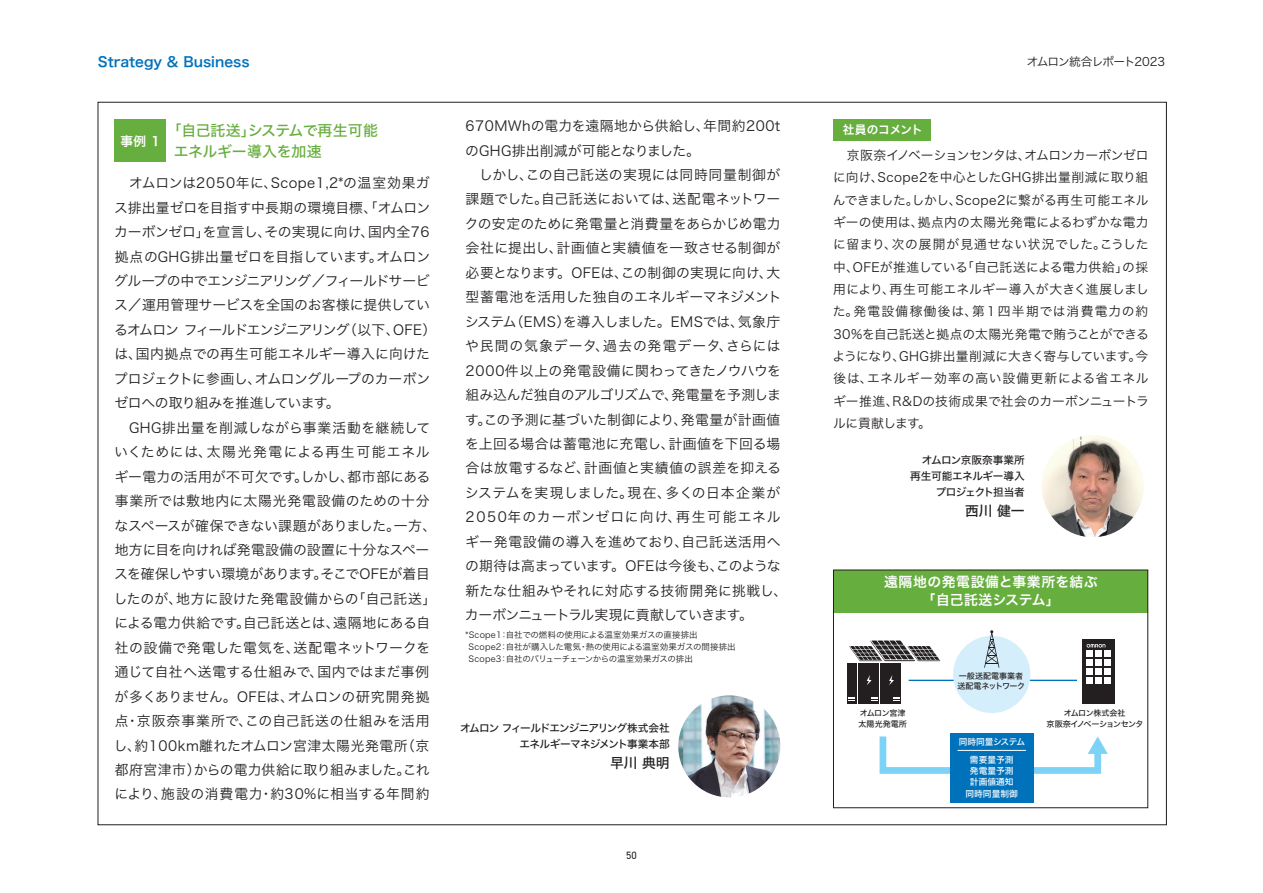
<style>
.page{position:relative;width:1263px;height:893px;background:#fff}
.page>*{position:absolute;margin:0;border:0;box-sizing:border-box;transform-origin:0 0}
.t1{font:14.85px/21.3px "Hiragino Sans W5";letter-spacing:-.01em;color:#66ae3d}
.t2{font:13.8px/24.5px "Hiragino Sans W3";letter-spacing:.01em;color:#231f20}
.t3{font:13.8px/18.1px "Hiragino Sans W6";letter-spacing:.03em;color:#fff;text-align:center}
.t4{font:13.8px "Hiragino Sans W6";color:#0072bc}
.t5{font:13.8px "Hiragino Sans W5";letter-spacing:-.005em;color:#231f20}
.t6{font:12.75px/22.4px "Hiragino Sans W3";letter-spacing:.015em;color:#231f20;text-align:justify}
.t7{font:12.75px "Hiragino Sans W6";color:#fff}
.t8{font:11.7px "Hiragino Sans W3";letter-spacing:-.075em;color:#231f20}
.t9{font:11.7px "Hiragino Sans W6";letter-spacing:-.02em;color:#fff}
.t10{font:10.65px/15.9px "Hiragino Sans W5";letter-spacing:-.08em;color:#231f20;text-align:right}
.t11{font:10.65px/15.9px "Hiragino Sans W5";letter-spacing:-.03em;color:#231f20;text-align:right}
.t12{font:10.65px "DIN2014";color:#231f20}
.t13{font:8.7px/11.4px "Hiragino Sans W5";color:#fff;text-align:center}
.t14{font:8.55px/11.7px "Hiragino Sans W3";letter-spacing:-.01em;color:#231f20}
.t15{font:8.1px/10.8px "Hiragino Sans W5";color:#231f20}
.t16{font:8.1px/10.8px "Hiragino Sans W5";letter-spacing:-.065em;color:#231f20;text-align:center}
</style>
<div class="page">
<div style="left:833px;top:570px;width:315px;height:42px;background:#66ae3d"></div>
<img style="left:1042px;top:435px;width:102px;height:102px;border-radius:51px">
<img style="left:678px;top:695px;width:102px;height:102px;border-radius:51px">
<hr style="left:909px;top:680px;width:168px;height:1px;background:#0072bc">
<div style="left:953px;top:636px;width:77px;height:77px;background:#d4effb;border-radius:50%"></div>
<svg style="left:879px;top:733px;width:229px;height:44px"></svg>
<div style="left:950px;top:733px;width:83px;height:70px;background:#0072bc"></div>
<hr style="left:957px;top:750px;width:69px;height:1px;background:#fff">
<svg style="left:984px;top:630px;width:15px;height:38px"></svg>
<svg style="left:849px;top:640px;width:91px;height:21px"></svg>
<div style="left:847px;top:664px;width:9px;height:40px;background:#231f20"></div>
<svg style="left:848px;top:697px;width:6px;height:4px"></svg>
<div style="left:858px;top:664px;width:21px;height:40px;background:#231f20"></div>
<svg style="left:871px;top:697px;width:6px;height:4px"></svg>
<svg style="left:867px;top:675px;width:5px;height:10px"></svg>
<div style="left:881px;top:664px;width:20px;height:40px;background:#231f20"></div>
<svg style="left:893px;top:697px;width:6px;height:4px"></svg>
<svg style="left:889px;top:675px;width:5px;height:10px"></svg>
<div style="left:1083px;top:639px;width:32px;height:65px;background:#231f20"></div>
<div style="left:1104px;top:651px;width:7px;height:6px;background:#fff"></div>
<div style="left:1104px;top:660px;width:7px;height:6px;background:#fff"></div>
<div style="left:1087px;top:668px;width:6px;height:7px;background:#fff"></div>
<div style="left:1096px;top:668px;width:6px;height:7px;background:#fff"></div>
<div style="left:1104px;top:668px;width:7px;height:7px;background:#fff"></div>
<svg style="left:1087px;top:677px;width:15px;height:6px"></svg>
<div style="left:1104px;top:677px;width:7px;height:6px;background:#fff"></div>
<svg style="left:1086px;top:644px;width:19px;height:22px"></svg>
<div style="left:115px;top:120px;width:51px;height:42px;background:#66ae3d"></div>
<div style="left:833px;top:570px;width:315px;height:238px;border:1px solid #231f20"></div>
<div style="left:833px;top:119px;width:98px;height:21px;background:#66ae3d"></div>
<p class="t4" style="left:98px;top:50px;width:153px">Strategy &amp; Business</p>
<p class="t8" style="left:1027px;top:51px;width:140px">オムロン統合レポート2023</p>
<p class="t7" style="left:121px;top:129px;width:41px">事例 1</p>
<p class="t1" style="left:174px;top:119px;width:205px;text-indent:-7px">「自己託送」システムで再生可能エネルギー導入を加速</p>
<p class="t2" style="left:114px;top:170px;width:324px">　オムロンは2050年に、Scope1,2*の温室効果ガス排出量ゼロを目指す中長期の環境目標、「オムロンカーボンゼロ」を宣言し、その実現に向け、国内全76拠点のGHG排出量ゼロを目指しています。オムロングループの中でエンジニアリング／フィールドサービス／運用管理サービスを全国のお客様に提供しているオムロン フィールドエンジニアリング（以下、OFE）は、国内拠点での再生可能エネルギー導入に向けたプロジェクトに参画し、オムロングループのカーボンゼロへの取り組みを推進しています。<br>　GHG排出量を削減しながら事業活動を継続していくためには、太陽光発電による再生可能エネルギー電力の活用が不可欠です。しかし、都市部にある事業所では敷地内に太陽光発電設備のための十分なスペースが確保できない課題がありました。一方、地方に目を向ければ発電設備の設置に十分なスペースを確保しやすい環境があります。そこでOFEが着目したのが、地方に設けた発電設備からの「自己託送」による電力供給です。自己託送とは、遠隔地にある自社の設備で発電した電気を、送配電ネットワークを通じて自社へ送電する仕組みで、国内ではまだ事例が多くありません。OFEは、オムロンの研究開発拠点・京阪奈事業所で、この自己託送の仕組みを活用し、約100km離れたオムロン宮津太陽光発電所（京都府宮津市）からの電力供給に取り組みました。これにより、施設の消費電力・約30%に相当する年間約</p>
<p class="t2" style="left:465px;top:113px;width:324px">670MWhの電力を遠隔地から供給し、年間約200tのGHG排出削減が可能となりました。<br>　しかし、この自己託送の実現には同時同量制御が課題でした。自己託送においては、送配電ネットワークの安定のために発電量と消費量をあらかじめ電力会社に提出し、計画値と実績値を一致させる制御が必要となります。OFEは、この制御の実現に向け、大型蓄電池を活用した独自のエネルギーマネジメントシステム（EMS）を導入しました。EMSでは、気象庁や民間の気象データ、過去の発電データ、さらには<br>2000件以上の発電設備に関わってきたノウハウを組み込んだ独自のアルゴリズムで、発電量を予測します。この予測に基づいた制御により、発電量が計画値を上回る場合は蓄電池に充電し、計画値を下回る場合は放電するなど、計画値と実績値の誤差を抑えるシステムを実現しました。現在、多くの日本企業が<br>2050年のカーボンゼロに向け、再生可能エネルギー発電設備の導入を進めており、自己託送活用への期待は高まっています。OFEは今後も、このような新たな仕組みやそれに対応する技術開発に挑戦し、カーボンニュートラル実現に貢献していきます。</p>
<p class="t14" style="left:469px;top:629px;width:269px;text-indent:-3px">*Scope1：自社での燃料の使用による温室効果ガスの直接排出<br>Scope2：自社が購入した電気・熱の使用による温室効果ガスの間接排出<br>Scope3：自社のバリューチェーンからの温室効果ガスの排出</p>
<p class="t10" style="left:460px;top:720px;width:211px">オムロン フィールドエンジニアリング株式会社エネルギーマネジメント事業本部</p>
<p class="t5" style="left:610px;top:750px;width:61px">早川 典明</p>
<p class="t12" style="left:626px;top:849px;width:12px">50</p>
<p class="t9" style="left:843px;top:119px;width:82px">社員のコメント</p>
<p class="t6" style="left:833px;top:143px;width:318px">　京阪奈イノベーションセンタは、オムロンカーボンゼロに向け、Scope2を中心としたGHG排出量削減に取り組んできました。しかし、Scope2に繋がる再生可能エネルギーの使用は、拠点内の太陽光発電によるわずかな電力に留まり、次の展開が見通せない状況でした。こうした中、OFEが推進している「自己託送による電力供給」の採用により、再生可能エネルギー導入が大きく進展しました。発電設備稼働後は、第１四半期では消費電力の約30%を自己託送と拠点の太陽光発電で賄うことができるようになり、GHG排出量削減に大きく寄与しています。今後は、エネルギー効率の高い設備更新による省エネルギー推進、R&amp;Dの技術成果で社会のカーボンニュートラルに貢献します。</p>
<p class="t11" style="left:910px;top:452px;width:116px">オムロン京阪奈事業所再生可能エネルギー導入プロジェクト担当者</p>
<p class="t5" style="left:965px;top:498px;width:61px">西川 健一</p>
<p class="t3" style="left:884px;top:572px;width:215px">遠隔地の発電設備と事業所を結ぶ「自己託送システム」</p>
<p class="t15" style="left:957px;top:670px;width:69px">一般送配電事業者送配電ネットワーク</p>
<p class="t15" style="left:858px;top:707px;width:50px">オムロン宮津太陽光発電所</p>
<p class="t16" style="left:1047px;top:707px;width:98px">オムロン株式会社<br>京阪奈イノベーションセンタ</p>
<p class="t13" style="left:959px;top:732px;width:68px;line-height:17.5px">同時同量システム需要量予測</p>
<p class="t13" style="left:965px;top:764px;width:54px">発電量予測計画値通知同時同量制御</p>
</div>
